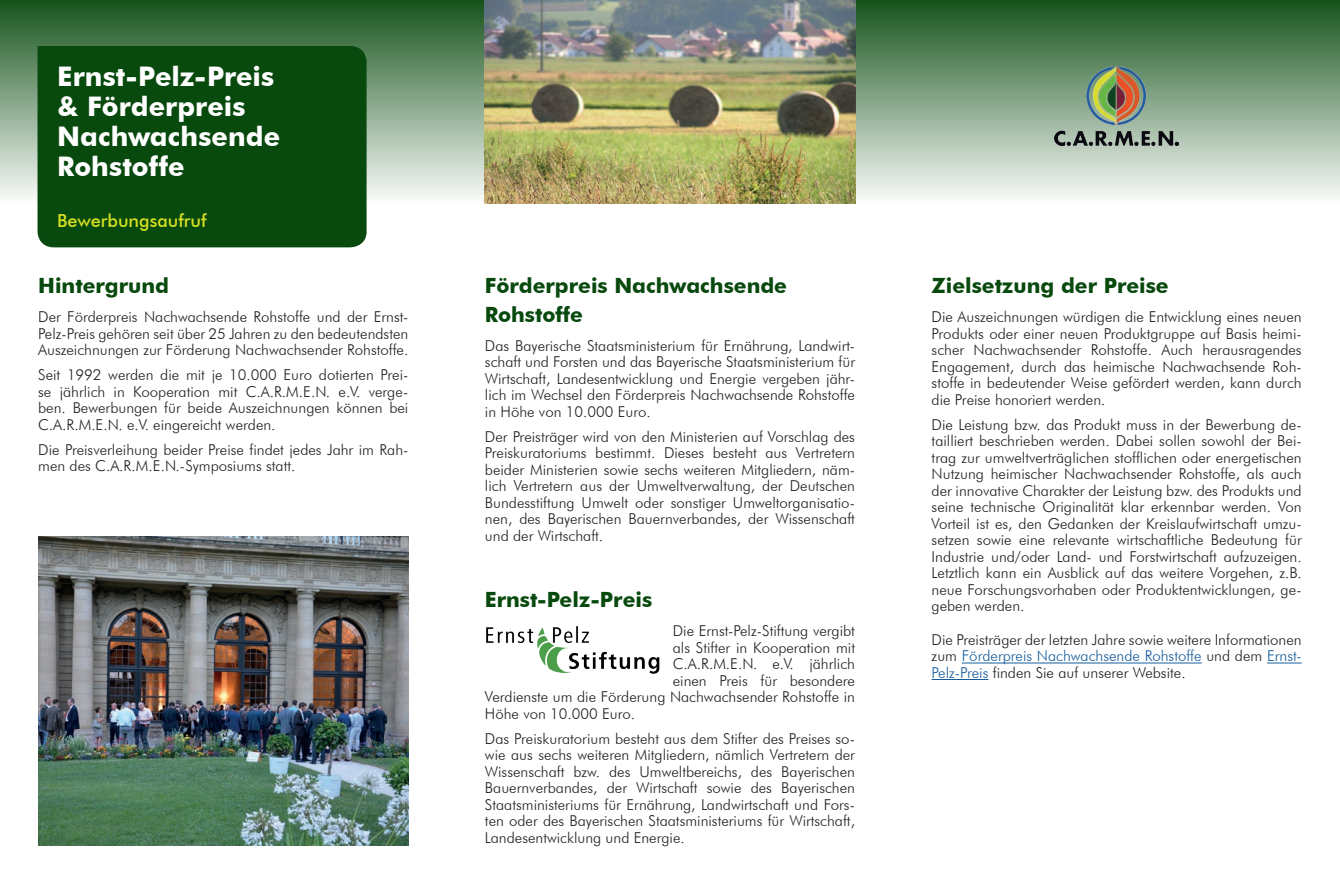
<style>
.page{position:relative;width:1340px;height:893px;background:#fff}
.page>*{position:absolute;margin:0;border:0;box-sizing:border-box;transform-origin:0 0}
.t1{font:700 27px/30px "Futura BT";color:#fff}
.t2{font:700 21px/28.5px "Futura BT";color:#08490e}
.t3{font:500 18px "Futura BT";color:#d6df21}
.t4{font:300 15px/16.5px "Futura BT";color:#231f20;text-align:justify}
.s1{color:#175d9e}
</style>
<div class="page">
<div style="left:0;top:0;width:1339px;height:204px;background:linear-gradient(to bottom,#16531c,#fafbfa)"></div>
<img style="left:1054px;top:66px;width:124px;height:80px">
<div style="left:37px;top:45px;width:330px;height:203px;background:#08490e"></div>
<hr style="left:961px;top:663px;width:240px;height:1px;background:#175d9e">
<hr style="left:1267px;top:663px;width:34px;height:1px;background:#175d9e">
<hr style="left:931px;top:679px;width:57px;height:1px;background:#175d9e">
<img style="left:486px;top:626px;width:174px;height:48px">
<img style="left:485px;top:0;width:370px;height:203px">
<img style="left:38px;top:537px;width:370px;height:309px">
<h1 class="t1" style="left:57px;top:61px;width:225px">Ernst-Pelz-Preis &amp; Förderpreis<br>Nachwachsende<br>Rohstoffe</h1>
<p class="t3" style="left:57px;top:210px;width:151px">Bewerbungsaufruf</p>
<h2 class="t2" style="left:38px;top:271px;width:132px">Hintergrund</h2>
<p class="t4" style="left:38px;top:309px;width:372px">Der Förderpreis Nachwachsende Rohstoffe und der Ernst-Pelz-Preis gehören seit über 25 Jahren zu den bedeutendsten Auszeichnungen zur Förderung Nachwachsender Rohstoffe.</p>
<p class="t4" style="left:38px;top:367px;width:372px">Seit 1992 werden die mit je 10.000 Euro dotierten Prei&shy;se jährlich in Kooperation mit C.A.R.M.E.N. e.V. verge&shy;ben. Bewerbungen für beide Auszeichnungen können bei C.A.R.M.E.N. e.V. eingereicht werden.</p>
<p class="t4" style="left:38px;top:441px;width:372px">Die Preisverleihung beider Preise findet jedes Jahr im Rah&shy;men des C.A.R.M.E.N.-Symposiums statt.</p>
<h2 class="t2" style="left:485px;top:271px;width:304px">Förderpreis Nachwachsende<br>Rohstoffe</h2>
<p class="t4" style="left:485px;top:337px;width:371px">Das Bayerische Staatsministerium für Ernährung, Landwirt&shy;schaft und Forsten und das Bayerische Staatsministerium für Wirtschaft, Landesentwicklung und Energie vergeben jähr&shy;lich im Wechsel den Förderpreis Nachwachsende Rohstoffe in Höhe von 10.000 Euro.</p>
<p class="t4" style="left:485px;top:428px;width:371px">Der Preisträger wird von den Ministerien auf Vorschlag des Preiskuratoriums bestimmt. Dieses besteht aus Vertretern beider Ministerien sowie sechs weiteren Mitgliedern, näm&shy;lich Vertretern aus der Umweltverwaltung, der Deutschen Bundesstiftung Umwelt oder sonstiger Umweltorganisatio&shy;nen, des Bayerischen Bauernverbandes, der Wissenschaft und der Wirtschaft.</p>
<h2 class="t2" style="left:485px;top:585px;width:169px">Ernst-Pelz-Preis</h2>
<p class="t4" style="left:672px;top:623px;width:184px">Die Ernst-Pelz-Stiftung vergibt</p>
<p class="t4" style="left:672px;top:639px;width:184px">als Stifter in Kooperation mit</p>
<p class="t4" style="left:672px;top:656px;width:184px">C.A.R.M.E.N. e.V. jährlich</p>
<p class="t4" style="left:672px;top:672px;width:184px">einen Preis für besondere</p>
<p class="t4" style="left:485px;top:689px;width:371px">Verdienste um die Förderung Nachwachsender Rohstoffe in</p>
<p class="t4" style="left:485px;top:705px;width:152px">Höhe von 10.000 Euro.</p>
<p class="t4" style="left:485px;top:730px;width:371px">Das Preiskuratorium besteht aus dem Stifter des Preises so&shy;wie aus sechs weiteren Mitgliedern, nämlich Vertretern der Wissenschaft bzw. des Umweltbereichs, des Bayerischen Bauernverbandes, der Wirtschaft sowie des Bayerischen Staatsministeriums für Ernährung, Landwirtschaft und Fors&shy;ten oder des Bayerischen Staatsministeriums für Wirtschaft, Landesentwicklung und Energie.</p>
<h2 class="t2" style="left:931px;top:271px;width:239px">Zielsetzung der Preise</h2>
<p class="t4" style="left:931px;top:309px;width:371px">Die Auszeichnungen würdigen die Entwicklung eines neuen Produkts oder einer neuen Produktgruppe auf Basis heimi&shy;scher Nachwachsender Rohstoffe. Auch herausragendes Engagement, durch das heimische Nachwachsende Roh&shy;stoffe in bedeutender Weise gefördert werden, kann durch die Preise honoriert werden.</p>
<p class="t4" style="left:931px;top:416px;width:371px">Die Leistung bzw. das Produkt muss in der Bewerbung de&shy;tailliert beschrieben werden. Dabei sollen sowohl der Bei&shy;trag zur umweltverträglichen stofflichen oder energetischen Nutzung heimischer Nachwachsender Rohstoffe, als auch der innovative Charakter der Leistung bzw. des Produkts und seine technische Originalität klar erkennbar werden. Von Vorteil ist es, den Gedanken der Kreislaufwirtschaft umzu&shy;setzen sowie eine relevante wirtschaftliche Bedeutung für Industrie und/oder Land- und Forstwirtschaft aufzuzeigen.<br>Letztlich kann ein Ausblick auf das weitere Vorgehen, z.B. neue Forschungsvorhaben oder Produktentwicklungen, ge&shy;geben werden.</p>
<p class="t4" style="left:931px;top:631px;width:371px">Die Preisträger der letzten Jahre sowie weitere Informationen zum <span class="s1">Förderpreis Nachwachsende Rohstoffe</span> und dem <span class="s1">Ernst-Pelz-Preis</span> finden Sie auf unserer Website.</p>
</div>
